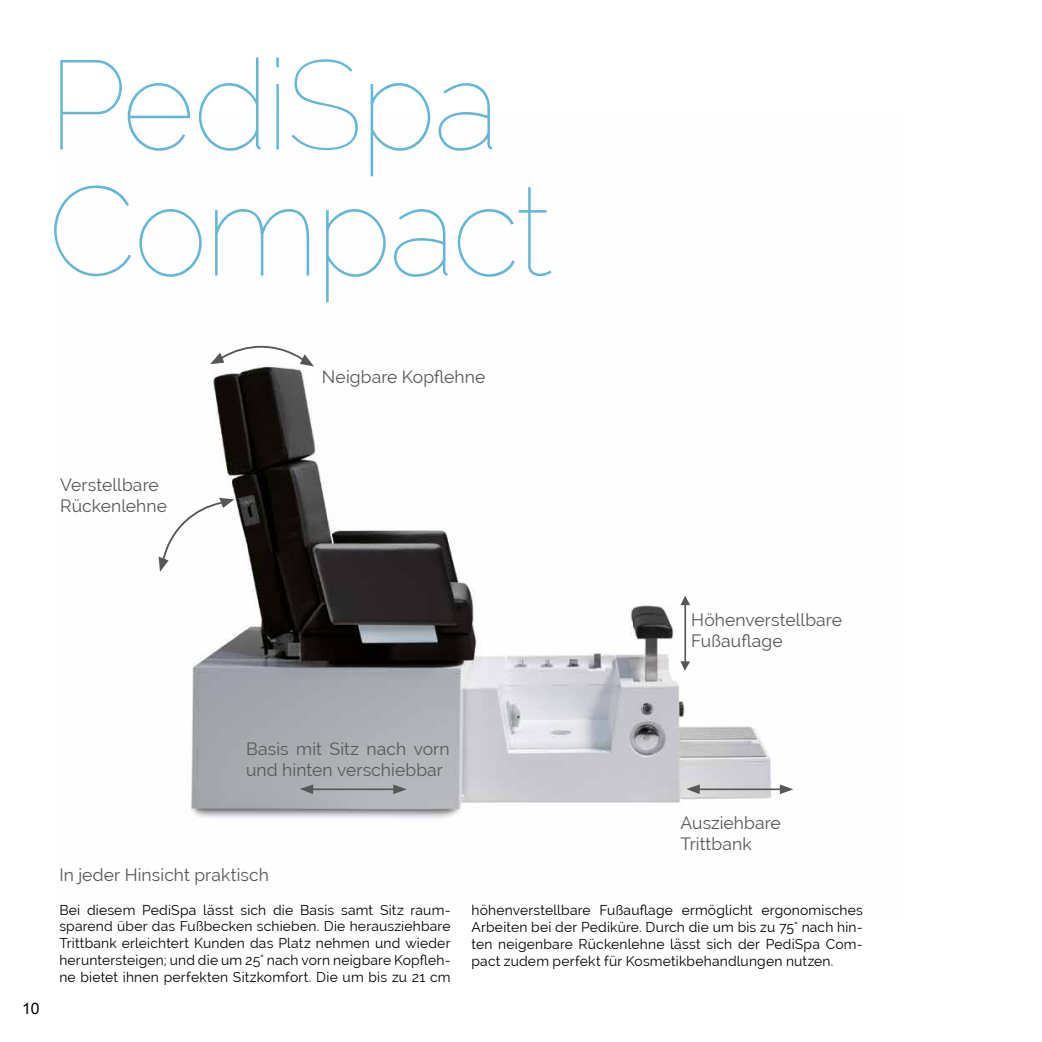
<style>
.page{position:relative;width:1042px;height:1042px;background:#fff}
.page>*{position:absolute;margin:0;border:0;box-sizing:border-box;transform-origin:0 0}
.t1{font:100 126px/126px "Raleway";letter-spacing:-.025em;color:#66b6d8}
.t2{font:17.5px/21px "Raleway";letter-spacing:.005em;color:#575756}
.t3{font:15.75px "Arial";color:#000}
.t4{font:14px/16.8px "Raleway";letter-spacing:.015em;color:#000;text-align:justify}
</style>
<div class="page">
<img style="left:158px;top:345px;width:614px;height:473px">
<svg style="left:159px;top:498px;width:75px;height:74px"></svg>
<svg style="left:300px;top:784px;width:107px;height:10px"></svg>
<svg style="left:680px;top:596px;width:10px;height:75px"></svg>
<svg style="left:686px;top:784px;width:107px;height:10px"></svg>
<svg style="left:210px;top:346px;width:104px;height:20px"></svg>
<h1 class="t1" style="left:48px;top:41px;width:506px">PediSpa<br>Compact</h1>
<p class="t2" style="left:60px;top:474px;width:108px">Verstellbare<br>Rückenlehne</p>
<p class="t2" style="left:322px;top:366px;width:165px">Neigbare Kopflehne</p>
<p class="t2" style="left:691px;top:609px;width:152px">Höhenverstellbare<br>Fußauflage</p>
<p class="t3" style="left:22px;top:998px;width:19px">10</p>
<p class="t2" style="left:246px;top:738px;width:205px">Basis mit Sitz nach vorn und hinten verschiebbar</p>
<p class="t2" style="left:680px;top:812px;width:102px">Ausziehbare<br>Trittbank</p>
<p class="t2" style="left:59px;top:864px;width:211px">In jeder Hinsicht praktisch</p>
<p class="t4" style="left:59px;top:901px;width:393px">Bei diesem PediSpa lässt sich die Basis samt Sitz raum&shy;sparend über das Fußbecken schieben. Die herausziehbare Trittbank erleichtert Kunden das Platz nehmen und wieder heruntersteigen; und die um 25° nach vorn neigbare Kopfleh&shy;ne bietet ihnen perfekten Sitzkomfort. Die um bis zu 21 cm</p>
<p class="t4" style="left:471px;top:902px;width:393px">höhenverstellbare Fußauflage ermöglicht ergonomisches Arbeiten bei der Pediküre. Durch die um bis zu 75° nach hin&shy;ten neigenbare Rückenlehne lässt sich der PediSpa Com&shy;pact zudem perfekt für Kosmetikbehandlungen nutzen.</p>
</div>
